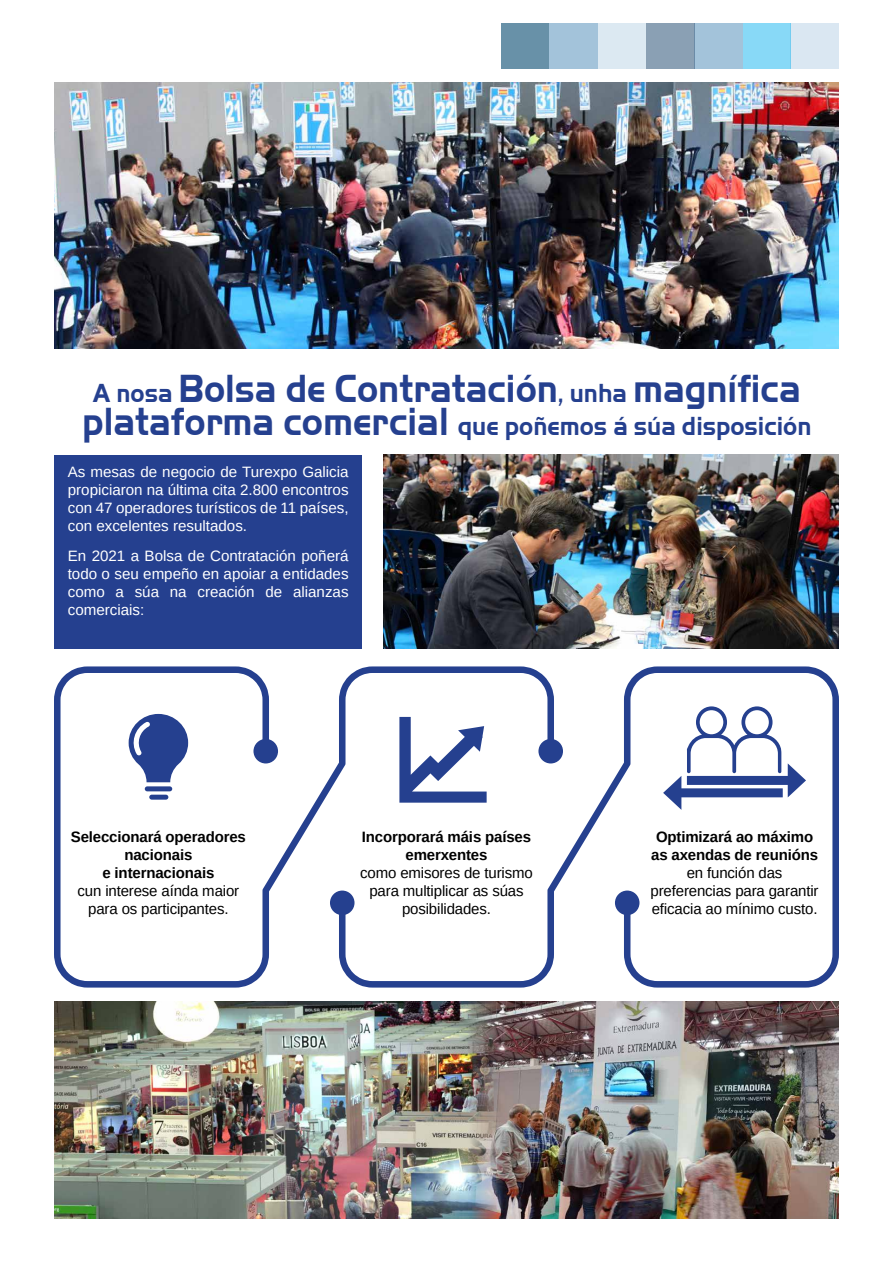
<style>
.page{position:relative;width:893px;height:1263px;background:#fff}
.page>*{position:absolute;margin:0;border:0;box-sizing:border-box;transform-origin:0 0}
.t1{font:700 40.5px "Handel Got D";color:#25408f;scale:.9 1}
.t2{font:700 27px "Handel Got D";color:#25408f;scale:.9 1}
.t3{font:15px/18px "Arimo";color:#fff;text-align:justify}
.t4{font:15px/18px "Arimo";letter-spacing:-.01em;color:#000;text-align:center}
.t5{font:700 15px/18px "Arimo";letter-spacing:-.01em;color:#000;text-align:center}
.s1{font-size:27px}
.s2{font-size:40.5px}
</style>
<div class="page">
<img style="left:507px;top:1002px;width:331px;height:216px">
<div style="left:791px;top:23px;width:48px;height:45px;background:#dae7f2"></div>
<div style="left:742px;top:23px;width:49px;height:45px;background:#88d9f7"></div>
<div style="left:694px;top:23px;width:48px;height:45px;background:#a3c3da"></div>
<div style="left:646px;top:23px;width:48px;height:45px;background:#8aa0b4"></div>
<div style="left:598px;top:23px;width:48px;height:45px;background:#dce9f2"></div>
<div style="left:501px;top:23px;width:49px;height:45px;background:#6891a8"></div>
<div style="left:549px;top:23px;width:49px;height:45px;background:#a3c3da"></div>
<div style="left:55px;top:455px;width:307px;height:193px;background:#25408f"></div>
<img style="left:384px;top:455px;width:455px;height:193px">
<svg style="left:54px;top:666px;width:285px;height:321px"></svg>
<div style="left:253px;top:739px;width:25px;height:24px;background:#25408f;border-radius:50%"></div>
<svg style="left:339px;top:666px;width:500px;height:321px"></svg>
<div style="left:615px;top:890px;width:24px;height:25px;background:#25408f;border-radius:50%"></div>
<div style="left:330px;top:890px;width:24px;height:25px;background:#25408f;border-radius:50%"></div>
<div style="left:145px;top:786px;width:27px;height:5px;background:#25408f;border-radius:3px"></div>
<div style="left:149px;top:795px;width:19px;height:5px;background:#25408f;border-radius:3px"></div>
<svg style="left:129px;top:714px;width:59px;height:68px"></svg>
<svg style="left:399px;top:717px;width:88px;height:86px"></svg>
<svg style="left:687px;top:706px;width:95px;height:67px"></svg>
<div style="left:687px;top:776px;width:108px;height:9px;background:#25408f"></div>
<svg style="left:788px;top:763px;width:18px;height:34px"></svg>
<div style="left:674px;top:788px;width:109px;height:9px;background:#25408f"></div>
<svg style="left:663px;top:776px;width:18px;height:34px"></svg>
<img style="left:54px;top:82px;width:785px;height:267px">
<img style="left:55px;top:1002px;width:452px;height:216px">
<h1 class="t1" style="left:93px;top:366px;width:788px"><span class="s1">A nosa</span> Bolsa de Contratación<span class="s1">, unha</span> magnífica</h1>
<h2 class="t2" style="left:82px;top:411px;width:812px"><span class="s2">plataforma comercial</span> que poñemos á súa disposición</h2>
<p class="t3" style="left:68px;top:462px;width:282px">As mesas de negocio de Turexpo Galicia propiciaron na última cita 2.800 encontros con 47 operadores turísticos de 11 países, con excelentes resultados.</p>
<p class="t3" style="left:68px;top:547px;width:282px">En 2021 a Bolsa de Contratación poñerá todo o seu empeño en apoiar a entidades como a súa na creación de alianzas comerciais:</p>
<p class="t5" style="left:71px;top:828px;width:177px">Seleccionará operadores nacionais<br>e internacionais</p>
<p class="t4" style="left:78px;top:882px;width:163px">cun interese aínda maior para os participantes.</p>
<p class="t5" style="left:362px;top:828px;width:171px">Incorporará máis países emerxentes</p>
<p class="t4" style="left:360px;top:864px;width:174px">como emisores de turismo para multiplicar as súas posibilidades.</p>
<p class="t5" style="left:651px;top:828px;width:168px">Optimizará ao máximo as axendas de reunións</p>
<p class="t4" style="left:651px;top:864px;width:169px">en función das preferencias para garantir eficacia ao mínimo custo.</p>
</div>
